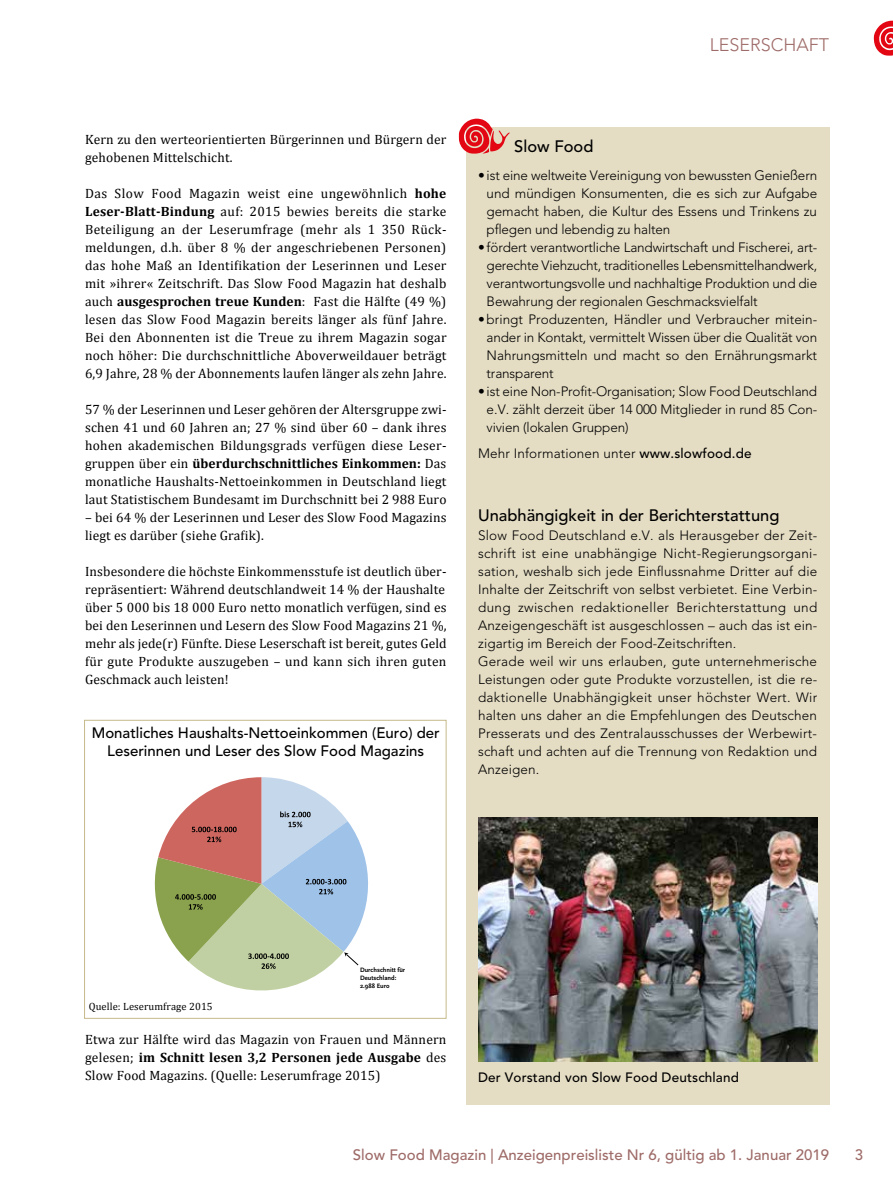
<style>
.page{position:relative;width:893px;height:1191px;background:#fff}
.page>*{position:absolute;margin:0;border:0;box-sizing:border-box;transform-origin:0 0}
.t1{font:300 18px "Avenir LT Std";color:#9e6b68}
.t2{font:500 16.5px "Avenir LT Std";color:#000}
.t3{font:500 15px/18px "Avenir LT Std";color:#000;text-align:center}
.t4{font:500 15px "Avenir LT Std";color:#9e6b68}
.t5{font:13.5px/18px "Cambria";letter-spacing:.01em;color:#000;text-align:justify}
.t6{font:300 13.5px/18px "Avenir LT Std";letter-spacing:.01em;color:#000;text-align:justify}
.t7{font:500 13.5px "Avenir LT Std";letter-spacing:.01em;color:#000}
.t8{font:10.5px "Cambria";letter-spacing:.01em;color:#000}
.t9{font:700 6.6px/7.9px "Scala Sans";color:#000}
.s1{font-weight:700}
.s2{font-weight:500}
</style>
<div class="page">
<svg style="left:874px;top:21px;width:19px;height:35px"></svg>
<div style="left:466px;top:128px;width:363px;height:976px;background:#e4dcc3"></div>
<svg style="left:459px;top:119px;width:51px;height:35px"></svg>
<svg style="left:154px;top:777px;width:214px;height:214px"></svg>
<div style="left:84px;top:720px;width:362px;height:298px;border:1px solid #c6ba8a"></div>
<img style="left:478px;top:817px;width:339px;height:244px">
<h1 class="t1" style="left:710px;top:34px;width:121px">LESERSCHAFT</h1>
<p class="t5" style="left:85px;top:130px;width:363px">Kern zu den werteorientierten Bürgerinnen und Bürgern der gehobenen Mittelschicht.</p>
<p class="t5" style="left:85px;top:184px;width:363px">Das Slow Food Magazin weist eine ungewöhnlich <span class="s1">hohe Leser-Blatt-Bindung</span> auf: 2015 bewies bereits die starke Beteiligung an der Leserumfrage (mehr als 1 350 Rück&shy;meldungen, d.h. über 8 % der angeschriebenen Personen) das hohe Maß an Identifikation der Leserinnen und Leser mit »ihrer« Zeitschrift. Das Slow Food Magazin hat deshalb auch <span class="s1">ausgesprochen treue Kunden</span>: Fast die Hälfte (49 %) lesen das Slow Food Magazin bereits länger als fünf Jahre.<br>Bei den Abonnenten ist die Treue zu ihrem Magazin sogar noch höher: Die durchschnittliche Aboverweildauer beträgt 6,9 Jahre, 28 % der Abonnements laufen länger als zehn Jahre.</p>
<p class="t5" style="left:85px;top:400px;width:363px">57 % der Leserinnen und Leser gehören der Altersgruppe zwi&shy;schen 41 und 60 Jahren an; 27 % sind über 60 – dank ihres hohen akademischen Bildungsgrads verfügen diese Leser&shy;gruppen über ein <span class="s1">überdurchschnittliches Einkommen:</span> Das monatliche Haushalts-Nettoeinkommen in Deutschland liegt laut Statistischem Bundesamt im Durchschnitt bei 2 988 Euro</p>
<p class="t5" style="left:85px;top:508px;width:363px">– bei 64 % der Leserinnen und Leser des Slow Food Magazins liegt es darüber (siehe Grafik).</p>
<p class="t5" style="left:85px;top:562px;width:363px">Insbesondere die höchste Einkommensstufe ist deutlich über&shy;repräsentiert: Während deutschlandweit 14 % der Haushalte über 5 000 bis 18 000 Euro netto monatlich verfügen, sind es bei den Leserinnen und Lesern des Slow Food Magazins 21 %, mehr als jede(r) Fünfte. Diese Leserschaft ist bereit, gutes Geld für gute Produkte auszugeben – und kann sich ihren guten Geschmack auch leisten!</p>
<p class="t3" style="left:92px;top:724px;width:349px">Monatliches Haushalts-Nettoeinkommen (Euro) der<br>Leserinnen und Leser des Slow Food Magazins</p>
<p class="t2" style="left:514px;top:137px;width:81px">Slow Food</p>
<p class="t6" style="left:487px;top:166px;width:332px;text-indent:-9px">• ist eine weltweite Vereinigung von bewussten Genießern und mündigen Konsumenten, die es sich zur Aufgabe gemacht haben, die Kultur des Essens und Trinkens zu pflegen und lebendig zu halten</p>
<p class="t6" style="left:487px;top:238px;width:332px;text-indent:-9px">• fördert verantwortliche Landwirtschaft und Fischerei, art&shy;gerechte Viehzucht, traditionelles Lebensmittelhandwerk, verantwortungsvolle und nachhaltige Produktion und die Bewahrung der regionalen Geschmacksvielfalt</p>
<p class="t6" style="left:487px;top:310px;width:332px;text-indent:-9px">•bringt Produzenten, Händler und Verbraucher mitein&shy;ander in Kontakt, vermittelt Wissen über die Qualität von Nahrungsmitteln und macht so den Ernährungsmarkt transparent</p>
<p class="t6" style="left:487px;top:382px;width:332px;text-indent:-9px">• ist eine Non-Profit-Organisation; Slow Food Deutschland e.V. zählt derzeit über 14 000 Mitglieder in rund 85 Con&shy;vivien (lokalen Gruppen)</p>
<p class="t6" style="left:478px;top:444px;width:275px">Mehr Informationen unter <span class="s2">www.slowfood.de</span></p>
<p class="t2" style="left:478px;top:505px;width:303px">Unabhängigkeit in der Berichterstattung</p>
<p class="t6" style="left:478px;top:526px;width:341px;text-align:left">Slow Food Deutschland e.V. als Herausgeber der Zeit&shy;schrift ist eine unabhängige Nicht-Regierungsorgani&shy;sation, weshalb sich jede Einflussnahme Dritter auf die Inhalte der Zeitschrift von selbst verbietet. Eine Verbin&shy;dung zwischen redaktioneller Berichterstattung und Anzeigengeschäft ist ausgeschlossen – auch das ist ein&shy;zigartig im Bereich der Food-Zeitschriften.<br>Gerade weil wir uns erlauben, gute unternehmerische Leistungen oder gute Produkte vorzustellen, ist die re&shy;daktionelle Unabhängigkeit unser höchster Wert. Wir halten uns daher an die Empfehlungen des Deutschen Presserats und des Zentralausschusses der Werbewirt&shy;schaft und achten auf die Trennung von Redaktion und Anzeigen.</p>
<p class="t8" style="left:89px;top:1000px;width:126px">Quelle: Leserumfrage 2015</p>
<p class="t9" style="left:360px;top:966px;width:47px">Durchschnitt für<br>Deutschland:<br>2.988 Euro</p>
<p class="t5" style="left:85px;top:1030px;width:363px">Etwa zur Hälfte wird das Magazin von Frauen und Männern gelesen; <span class="s1">im Schnitt lesen 3,2 Personen jede Ausgabe</span> des Slow Food Magazins. (Quelle: Leserumfrage 2015)</p>
<p class="t7" style="left:478px;top:1069px;width:262px">Der Vorstand von Slow Food Deutschland</p>
<p class="t4" style="left:353px;top:1146px;width:478px">Slow Food Magazin | Anzeigenpreisliste Nr 6, gültig ab 1. Januar 2019</p>
<p class="t4" style="left:855px;top:1146px;width:10px">3</p>
</div>
